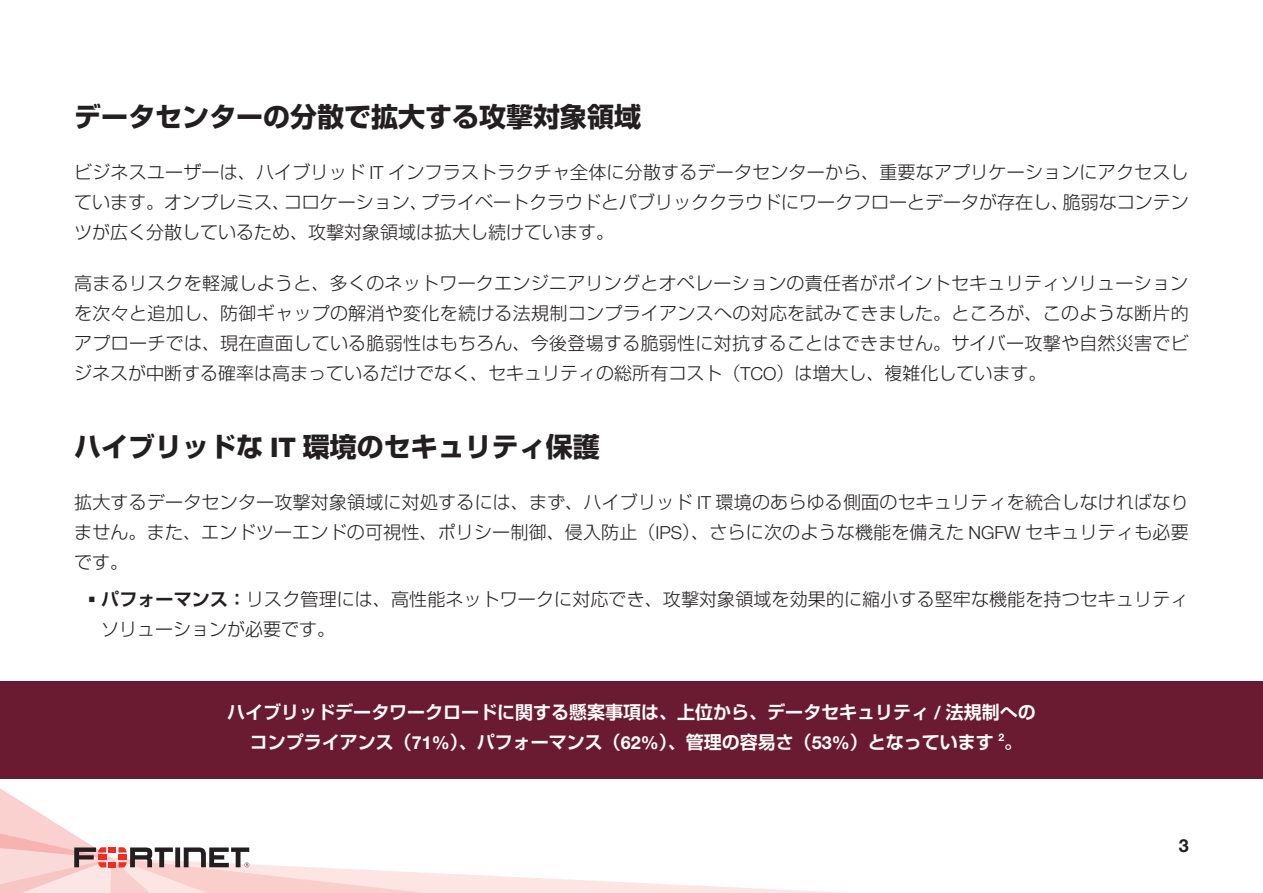
<style>
.page{position:relative;width:1263px;height:893px;background:#fff}
.page>*{position:absolute;margin:0;border:0;box-sizing:border-box;transform-origin:0 0}
.t1{font:700 27px "Shin Go Pro";color:#231f20}
.t2{font:300 18px/30px "Shin Go Pro";color:#231f20;text-align:justify}
.t3{font:700 18px/30px "Shin Go Pro De";color:#fff}
.t4{font:700 18px "Helvetica Neue LT Pro";color:#231f20}
.t5{font:700 10.5px "Helvetica Neue LT Pro";color:#fff}
.s1{font-family:"Helvetica Neue LT Pro"}
.s2{font-family:"Helvetica Neue LT Std";font-weight:800}
.s3{font-family:"Shin Go Pro De";font-weight:700}
</style>
<div class="page">
<div style="left:0;top:681px;width:1263px;height:98px;background:#6b1b31"></div>
<svg style="left:0;top:788px;width:845px;height:105px"></svg>
<h1 class="t1" style="left:74px;top:96px;width:568px">データセンターの分散で拡大する攻撃対象領域</h1>
<p class="t2" style="left:74px;top:155px;width:1116px">ビジネスユーザーは、ハイブリッド <span class="s1">IT</span> インフラストラクチャ全体に分散するデータセンターから、重要なアプリケーションにアクセスしています。オンプレミス、コロケーション、プライベートクラウドとパブリッククラウドにワークフローとデータが存在し、脆弱なコンテンツが広く分散しているため、攻撃対象領域は拡大し続けています。</p>
<p class="t2" style="left:74px;top:266px;width:1116px">高まるリスクを軽減しようと、多くのネットワークエンジニアリングとオペレーションの責任者がポイントセキュリティソリューションを次々と追加し、防御ギャップの解消や変化を続ける法規制コンプライアンスへの対応を試みてきました。ところが、このような断片的アプローチでは、現在直面している脆弱性はもちろん、今後登場する脆弱性に対抗することはできません。サイバー攻撃や自然災害でビジネスが中断する確率は高まっているだけでなく、セキュリティの総所有コスト（<span class="s1">TCO</span>）は増大し、複雑化しています。</p>
<h1 class="t1" style="left:74px;top:426px;width:527px">ハイブリッドな <span class="s2">IT</span> 環境のセキュリティ保護</h1>
<p class="t2" style="left:74px;top:485px;width:1116px">拡大するデータセンター攻撃対象領域に対処するには、まず、ハイブリッド <span class="s1">IT</span> 環境のあらゆる側面のセキュリティを統合しなければなりません。また、エンドツーエンドの可視性、ポリシー制御、侵入防止（<span class="s1">IPS</span>）、さらに次のような機能を備えた <span class="s1">NGFW</span> セキュリティも必要です。</p>
<p class="t2" style="left:101px;top:582px;width:1089px;text-indent:-14px">▪ <span class="s3">パフォーマンス：</span>リスク管理には、高性能ネットワークに対応でき、攻撃対象領域を効果的に縮小する堅牢な機能を持つセキュリティソリューションが必要です。</p>
<p class="t3" style="left:250px;top:695px;width:788px;text-indent:-23px">ハイブリッドデータワークロードに関する懸案事項は、上位から、データセキュリティ <span class="s1">/</span> 法規制へのコンプライアンス（<span class="s1">71%</span>）、パフォーマンス（<span class="s1">62%</span>）、管理の容易さ（<span class="s1">53%</span>）となっています</p>
<p class="t5" style="left:998px;top:730px;width:7px">2</p>
<p class="t3" style="left:1004px;top:725px;width:19px">。</p>
<p class="t4" style="left:1179px;top:834px;width:12px">3</p>
</div>
